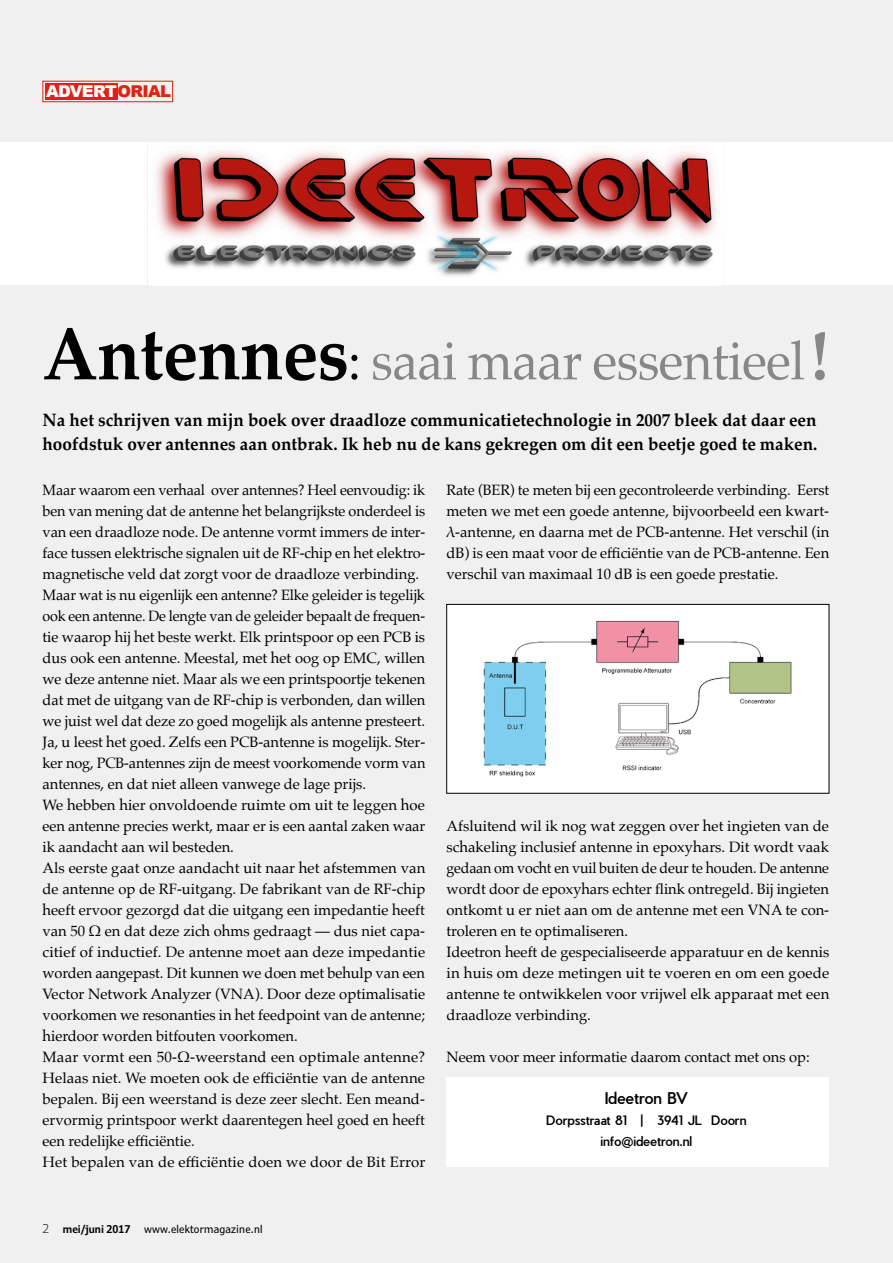
<style>
.page{position:relative;width:893px;height:1263px;background:#f0f0f0}
.page>*{position:absolute;margin:0;border:0;box-sizing:border-box;transform-origin:0 0}
.t1{font:54px "Palatino";letter-spacing:-.015em;color:#878786;scale:.95 1}
.summary{font:700 18px/24px "Palatino";color:#000;scale:.95 1}
.t2{font:900 16.35px "Arial";letter-spacing:-.04em;color:#fff}
.bodytext{font:500 15.75px "Pier Sans";letter-spacing:-.005em;color:#000}
.bodytext-2{font:15px/21px "Palatino";color:#000;text-align:justify}
.bodytext-3{font:15px/21px "Palatino";color:#000;text-align:justify;scale:.96 1}
.bodytext-4{font:500 12.75px "Pier Sans";letter-spacing:-.005em;color:#000}
.t3{font:condensed 10.8px "Verdana Pro";letter-spacing:.02em;color:#000}
.s1{color:#e32013}
.s2{font-weight:700;font-size:75px;color:#000}
.s3{color:#000}
.s4{font-weight:700;font-size:69px}
.s5{font-weight:300;font-stretch:normal;font-size:12.15px}
.s6{font-weight:600}
</style>
<div class="page">
<div style="left:446px;top:1077px;width:383px;height:90px;background:#fff"></div>
<div style="left:0;top:142px;width:893px;height:143px;background:#fff"></div>
<img style="left:147px;top:148px;width:569px;height:137px">
<div style="left:447px;top:604px;width:382px;height:189px;background:#fff"></div>
<img style="left:483px;top:620px;width:309px;height:157px">
<div style="left:446px;top:604px;width:383px;height:189px;border:1px solid #000"></div>
<div style="left:45px;top:83px;width:72px;height:17px;background:#e32013"></div>
<div style="left:43px;top:81px;width:130px;height:21px;border:1px solid #e32013"></div>
<p class="t2" style="left:46px;top:80px;width:126px">ADVERT<span class="s1">ORIAL</span></p>
<p class="t1" style="left:43px;top:316px;width:829px"><span class="s2">Antennes</span><span class="s3">:</span> saai maar essentieel<span class="s4">!</span></p>
<p class="summary" style="left:43px;top:408px;width:817px">Na het schrijven van mijn boek over draadloze communicatietechnologie in 2007 bleek dat daar een hoofdstuk over antennes aan ontbrak. Ik heb nu de kans gekregen om dit een beetje goed te maken.</p>
<p class="bodytext-3" style="left:43px;top:479px;width:400px">Maar waarom een verhaal over antennes? Heel eenvoudig: ik ben van mening dat de antenne het belangrijkste onderdeel is van een draadloze node. De antenne vormt immers de inter&shy;face tussen elektrische signalen uit de RF-chip en het elektro&shy;magnetische veld dat zorgt voor de draadloze verbinding.</p>
<p class="bodytext-3" style="left:43px;top:584px;width:400px">Maar wat is nu eigenlijk een antenne? Elke geleider is tegelijk ook een antenne. De lengte van de geleider bepaalt de frequen&shy;tie waarop hij het beste werkt. Elk printspoor op een PCB is dus ook een antenne. Meestal, met het oog op EMC, willen we deze antenne niet. Maar als we een printspoortje tekenen dat met de uitgang van de RF-chip is verbonden, dan willen we juist wel dat deze zo goed mogelijk als antenne presteert.</p>
<p class="bodytext-2" style="left:43px;top:731px;width:384px">Ja, u leest het goed. Zelfs een PCB-antenne is mogelijk. Ster&shy;ker nog, PCB-antennes zijn de meest voorkomende vorm van antennes, en dat niet alleen vanwege de lage prijs.</p>
<p class="bodytext-2" style="left:43px;top:794px;width:384px">We hebben hier onvoldoende ruimte om uit te leggen hoe een antenne precies werkt, maar er is een aantal zaken waar ik aandacht aan wil besteden.</p>
<p class="bodytext-2" style="left:43px;top:857px;width:384px">Als eerste gaat onze aandacht uit naar het afstemmen van de antenne op de RF-uitgang. De fabrikant van de RF-chip heeft ervoor gezorgd dat die uitgang een impedantie heeft van 50 Ω en dat deze zich ohms gedraagt — dus niet capa&shy;citief of inductief. De antenne moet aan deze impedantie worden aangepast. Dit kunnen we doen met behulp van een Vector Network Analyzer (VNA). Door deze optimalisatie voorkomen we resonanties in het feedpoint van de antenne; hierdoor worden bitfouten voorkomen.</p>
<p class="bodytext-2" style="left:43px;top:1046px;width:384px">Maar vormt een 50-Ω-weerstand een optimale antenne?<br>Helaas niet. We moeten ook de efficiëntie van de antenne bepalen. Bij een weerstand is deze zeer slecht. Een meand&shy;ervormig printspoor werkt daarentegen heel goed en heeft een redelijke efficiëntie.</p>
<p class="bodytext-2" style="left:43px;top:1151px;width:384px">Het bepalen van de efficiëntie doen we door de Bit Error</p>
<p class="bodytext-2" style="left:446px;top:479px;width:384px">Rate (BER) te meten bij een gecontroleerde verbinding. Eerst meten we met een goede antenne, bijvoorbeeld een kwart&shy;λ-antenne, en daarna met de PCB-antenne. Het verschil (in dB) is een maat voor de efficiëntie van de PCB-antenne. Een verschil van maximaal 10 dB is een goede prestatie.</p>
<p class="bodytext-2" style="left:446px;top:815px;width:384px">Afsluitend wil ik nog wat zeggen over het ingieten van de schakeling inclusief antenne in epoxyhars. Dit wordt vaak gedaan om vocht en vuil buiten de deur te houden. De antenne wordt door de epoxyhars echter flink ontregeld. Bij ingieten ontkomt u er niet aan om de antenne met een VNA te con&shy;troleren en te optimaliseren.</p>
<p class="bodytext-2" style="left:446px;top:941px;width:384px">Ideetron heeft de gespecialiseerde apparatuur en de kennis in huis om deze metingen uit te voeren en om een goede antenne te ontwikkelen voor vrijwel elk apparaat met een draadloze verbinding.</p>
<p class="bodytext-2" style="left:446px;top:1046px;width:365px">Neem voor meer informatie daarom contact met ons op:</p>
<p class="bodytext" style="left:605px;top:1088px;width:85px">Ideetron BV</p>
<p class="bodytext-4" style="left:546px;top:1112px;width:202px">Dorpsstraat 81 | 3941 JL Doorn</p>
<p class="bodytext-4" style="left:600px;top:1133px;width:93px">info@ideetron.nl</p>
<p class="t3" style="left:43px;top:1222px;width:221px"><span class="s5">2</span> <span class="s6">mei/juni 2017</span> www.elektormagazine.nl</p>
</div>
